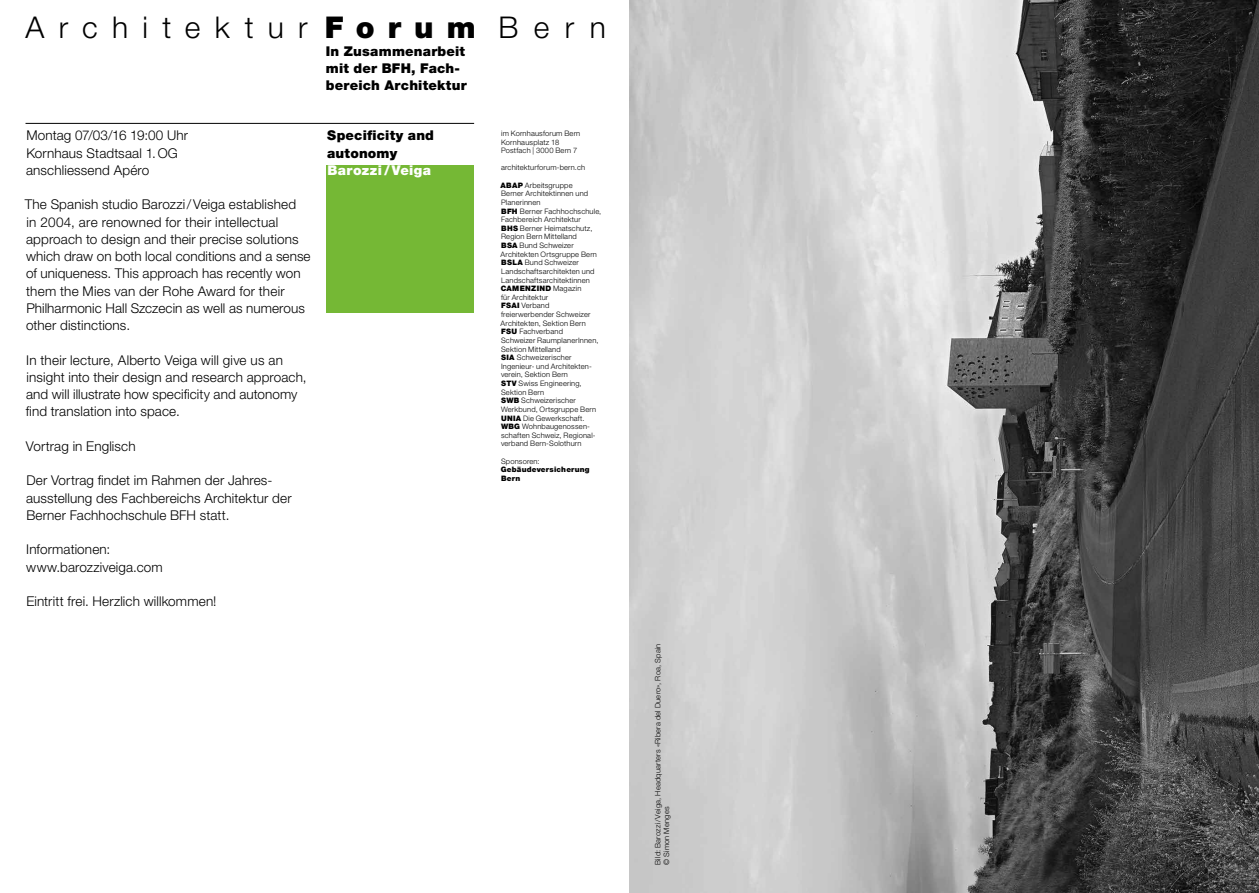
<style>
.page{position:relative;width:1259px;height:893px;background:#fff}
.page>*{position:absolute;margin:0;border:0;box-sizing:border-box;transform-origin:0 0}
.t1{font:300 30px "Helvetica Neue LT Std";letter-spacing:.475em;color:#000}
.t2{font:300 13.5px/17.2px "Helvetica Neue LT Std";letter-spacing:.01em;color:#000}
.t3{font:900 13.5px/17.2px "Helvetica Neue LT Std";letter-spacing:.015em;color:#000}
.t4{font:900 13.5px "Helvetica Neue LT Std";letter-spacing:.03em;color:#fff}
.t5{font:300 7.5px/8.7px "Helvetica Neue LT Std";letter-spacing:.025em;color:#000}
.t6{font:900 7.5px/8.7px "Helvetica Neue LT Std";letter-spacing:.025em;color:#000}
.s1{font-weight:900}
</style>
<div class="page">
<div style="left:326px;top:165px;width:148px;height:148px;background:#75b835"></div>
<hr style="left:26px;top:123px;width:448px;height:1px;background:#000">
<img style="left:629px;top:0;width:630px;height:893px">
<h1 class="t1" style="left:26px;top:9px;width:582px">Architektur<span class="s1">Forum</span> Bern</h1>
<h2 class="t2" style="left:26px;top:127px;width:164px">Montag 07/03/16 19:00 Uhr<br>Kornhaus Stadtsaal 1.OG anschliessend Apéro</h2>
<p class="t2" style="left:25px;top:196px;width:287px">The Spanish studio Barozzi/Veiga established<br>in 2004, are renowned for their intellectual approach to design and their precise solutions which draw on both local conditions and a sense of uniqueness. This approach has recently won them the Mies van der Rohe Award for their Philharmonic Hall Szczecin as well as numerous other distinctions.</p>
<h2 class="t2" style="left:26px;top:351px;width:282px">In their lecture, Alberto Veiga will give us an insight into their design and research approach, and will illustrate how specificity and autonomy find translation into space.</h2>
<h2 class="t2" style="left:26px;top:437px;width:111px">Vortrag in Englisch</h2>
<h2 class="t2" style="left:26px;top:472px;width:267px">Der Vortrag findet im Rahmen der Jahres&shy;ausstellung des Fachbereichs Architektur der<br>Berner Fachhochschule BFH statt.</h2>
<h2 class="t2" style="left:26px;top:541px;width:138px">Informationen: www.barozziveiga.com</h2>
<h2 class="t2" style="left:26px;top:592px;width:192px">Eintritt frei. Herzlich willkommen!</h2>
<h2 class="t3" style="left:326px;top:42px;width:142px">In Zusammenarbeit mit der BFH, Fach&shy;bereich Architektur</h2>
<h2 class="t3" style="left:327px;top:127px;width:108px">Specificity and autonomy</h2>
<h2 class="t4" style="left:327px;top:162px;width:105px">Barozzi /Veiga</h2>
<p class="t5" style="left:501px;top:129px;width:81px">im Kornhausforum Bern<br>Kornhausplatz 18<br>Postfach | 3000 Bern 7</p>
<p class="t5" style="left:501px;top:163px;width:85px">architekturforum-bern.ch</p>
<p class="t5" style="left:500px;top:181px;width:102px"><span class="s1">ABAP</span> Arbeitsgruppe<br>Berner Architektinnen und<br>Planerinnen<br><span class="s1">BFH</span> Berner Fachhochschule,<br>Fachbereich Architektur<br><span class="s1">BHS</span> Berner Heimatschutz,<br>Region Bern Mittelland<br><span class="s1">BSA</span> Bund Schweizer<br>Architekten Ortsgruppe Bern<br><span class="s1">BSLA</span> Bund Schweizer<br>Landschaftsarchitekten und<br>Landschaftsarchitektinnen<br><span class="s1">CAMENZIND</span> Magazin<br>für Architektur<br><span class="s1">FSAI</span> Verband freierwerbender Schweizer<br>Architekten, Sektion Bern<br><span class="s1">FSU</span> Fachverband<br>Schweizer RaumplanerInnen,<br>Sektion Mittelland<br><span class="s1">SIA</span> Schweizerischer<br>Ingenieur- und Architekten&shy;verein, Sektion Bern<br><span class="s1">STV</span> Swiss Engineering,<br>Sektion Bern<br><span class="s1">SWB</span> Schweizerischer<br>Werkbund, Ortsgruppe Bern<br><span class="s1">UNIA</span> Die Gewerkschaft.<br><span class="s1">WBG</span> Wohnbaugenossen&shy;schaften Schweiz, Regional&shy;verband Bern-Solothurn</p>
<p class="t5" style="left:501px;top:457px;width:40px">Sponsoren:</p>
<p class="t6" style="left:501px;top:465px;width:90px">Gebäudeversicherung<br>Bern</p>
<p class="t5" style="left:653px;top:865px;width:223px;rotate:-90deg">Bild: Barozzi/Veiga, Headquarters «Ribera del Duero», Roa, Spain © Simon Menges</p>
</div>
